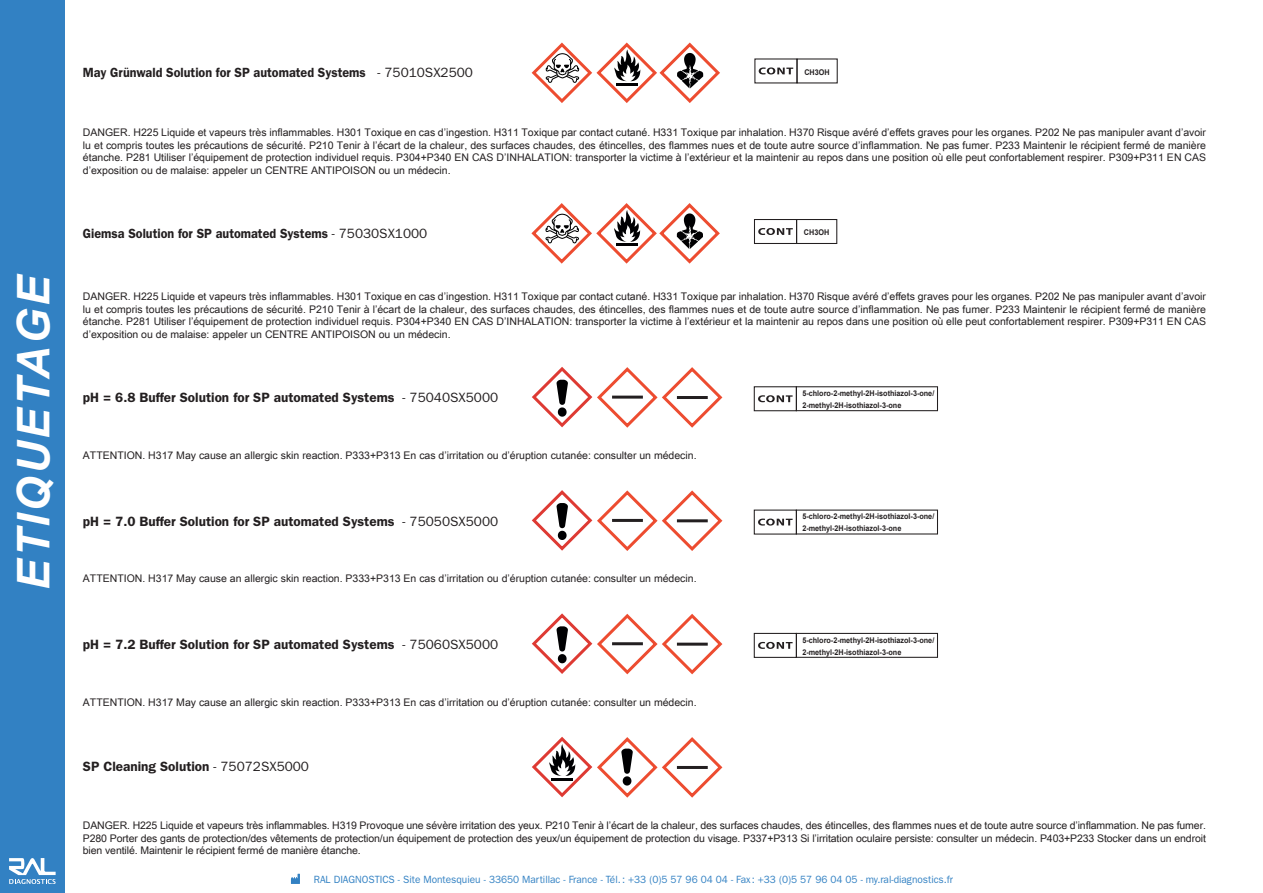
<style>
.page{position:relative;width:1263px;height:893px;background:#fff}
.page>*{position:absolute;margin:0;border:0;box-sizing:border-box;transform-origin:0 0}
.t1{font:italic 700 45px "Arial";color:#fff}
.t2{font:600 13.5px "ITC Franklin Gothic Std";color:#231f20}
.t3{font:600 13.35px "ITC Franklin Gothic Std";color:#231f20;scale:.94 1}
.t4{font:10.5px/12.6px "Arial Unicode MS";color:#231f20;text-align:justify}
.t5{font:10.5px "ITC Franklin Gothic Std";color:#3281c3;scale:.96 1}
.t6{font:700 7.8px/12px "Arial";color:#231f20;scale:.92 1}
.s1{font-weight:400;font-size:13.5px}
.s2{font-weight:400}
</style>
<div class="page">
<div style="left:0;top:0;width:64px;height:893px;background:#3281c3"></div>
<svg style="left:531px;top:42px;width:189px;height:61px"></svg>
<svg style="left:759px;top:67px;width:34px;height:7px"></svg>
<div style="left:796px;top:58px;width:42px;height:25px;border:1px solid #231f20"></div>
<svg style="left:531px;top:203px;width:189px;height:61px"></svg>
<div style="left:754px;top:219px;width:43px;height:25px;border:1px solid #231f20"></div>
<svg style="left:758px;top:228px;width:35px;height:7px"></svg>
<div style="left:796px;top:219px;width:41px;height:25px;border:1px solid #231f20"></div>
<svg style="left:532px;top:736px;width:191px;height:62px"></svg>
<svg style="left:291px;top:874px;width:9px;height:10px"></svg>
<svg style="left:532px;top:490px;width:191px;height:61px"></svg>
<hr style="left:612px;top:519px;width:31px;height:3px;background:#231f20">
<hr style="left:677px;top:519px;width:31px;height:3px;background:#231f20">
<svg style="left:758px;top:519px;width:35px;height:7px"></svg>
<svg style="left:9px;top:858px;width:47px;height:26px"></svg>
<svg style="left:532px;top:613px;width:191px;height:62px"></svg>
<hr style="left:612px;top:642px;width:31px;height:3px;background:#231f20">
<hr style="left:677px;top:643px;width:31px;height:3px;background:#231f20">
<div style="left:754px;top:633px;width:43px;height:25px;border:1px solid #231f20"></div>
<svg style="left:758px;top:642px;width:35px;height:7px"></svg>
<div style="left:796px;top:633px;width:142px;height:25px;border:1px solid #231f20"></div>
<svg style="left:532px;top:367px;width:191px;height:61px"></svg>
<hr style="left:612px;top:396px;width:31px;height:3px;background:#231f20">
<hr style="left:677px;top:396px;width:31px;height:3px;background:#231f20">
<div style="left:754px;top:386px;width:43px;height:25px;border:1px solid #231f20"></div>
<svg style="left:758px;top:395px;width:35px;height:7px"></svg>
<div style="left:796px;top:386px;width:142px;height:25px;border:1px solid #231f20"></div>
<p class="t1" style="left:4px;top:590px;width:317px;rotate:-90deg">ETIQUETAGE</p>
<p class="t3" style="left:83px;top:65px;width:416px">May Grünwald Solution for SP automated Systems <span class="s1">- 75010SX2500</span></p>
<p class="t6" style="left:804px;top:66px;width:29px">CH3OH</p>
<p class="t4" style="left:83px;top:126px;width:1125px">DANGER. H225 Liquide et vapeurs très inflammables. H301 Toxique en cas d’ingestion. H311 Toxique par contact cutané. H331 Toxique par inhalation. H370 Risque avéré d’effets graves pour les organes. P202 Ne pas manipuler avant d’avoir lu et compris toutes les précautions de sécurité. P210 Tenir à l’écart de la chaleur, des surfaces chaudes, des étincelles, des flammes nues et de toute autre source d’inflammation. Ne pas fumer. P233 Maintenir le récipient fermé de manière étanche. P281 Utiliser l’équipement de protection individuel requis. P304+P340 EN CAS D’INHALATION: transporter la victime à l’extérieur et la maintenir au repos dans une position où elle peut confortablement respirer. P309+P311 EN CAS d’exposition ou de malaise: appeler un CENTRE ANTIPOISON ou un médecin.</p>
<p class="t3" style="left:83px;top:225px;width:368px">Giemsa Solution for SP automated Systems <span class="s1">- 75030SX1000</span></p>
<p class="t6" style="left:804px;top:227px;width:29px">CH3OH</p>
<p class="t4" style="left:83px;top:290px;width:1125px">DANGER. H225 Liquide et vapeurs très inflammables. H301 Toxique en cas d’ingestion. H311 Toxique par contact cutané. H331 Toxique par inhalation. H370 Risque avéré d’effets graves pour les organes. P202 Ne pas manipuler avant d’avoir lu et compris toutes les précautions de sécurité. P210 Tenir à l’écart de la chaleur, des surfaces chaudes, des étincelles, des flammes nues et de toute autre source d’inflammation. Ne pas fumer. P233 Maintenir le récipient fermé de manière étanche. P281 Utiliser l’équipement de protection individuel requis. P304+P340 EN CAS D’INHALATION: transporter la victime à l’extérieur et la maintenir au repos dans une position où elle peut confortablement respirer. P309+P311 EN CAS d’exposition ou de malaise: appeler un CENTRE ANTIPOISON ou un médecin.</p>
<p class="t2" style="left:83px;top:390px;width:417px">pH = 6.8 Buffer Solution for SP automated Systems <span class="s2">- 75040SX5000</span></p>
<p class="t4" style="left:83px;top:449px;width:615px">ATTENTION. H317 May cause an allergic skin reaction. P333+P313 En cas d’irritation ou d’éruption cutanée: consulter un médecin.</p>
<p class="t2" style="left:83px;top:513px;width:417px">pH = 7.0 Buffer Solution for SP automated Systems <span class="s2">- 75050SX5000</span></p>
<p class="t4" style="left:83px;top:572px;width:615px">ATTENTION. H317 May cause an allergic skin reaction. P333+P313 En cas d’irritation ou d’éruption cutanée: consulter un médecin.</p>
<p class="t2" style="left:83px;top:636px;width:417px">pH = 7.2 Buffer Solution for SP automated Systems <span class="s2">- 75060SX5000</span></p>
<p class="t4" style="left:83px;top:695px;width:615px">ATTENTION. H317 May cause an allergic skin reaction. P333+P313 En cas d’irritation ou d’éruption cutanée: consulter un médecin.</p>
<p class="t2" style="left:83px;top:759px;width:228px">SP Cleaning Solution <span class="s2">- 75072SX5000</span></p>
<p class="t6" style="left:802px;top:387px;width:145px">5-chloro-2-methyl-2H-isothiazol-3-one/<br>2-methyl-2H-isothiazol-3-one</p>
<p class="t6" style="left:802px;top:511px;width:145px">5-chloro-2-methyl-2H-isothiazol-3-one/<br>2-methyl-2H-isothiazol-3-one</p>
<p class="t6" style="left:802px;top:634px;width:145px">5-chloro-2-methyl-2H-isothiazol-3-one/<br>2-methyl-2H-isothiazol-3-one</p>
<p class="t4" style="left:83px;top:819px;width:1124px">DANGER. H225 Liquide et vapeurs très inflammables. H319 Provoque une sévère irritation des yeux. P210 Tenir à l’écart de la chaleur, des surfaces chaudes, des étincelles, des flammes nues et de toute autre source d’inflammation. Ne pas fumer.<br>P280 Porter des gants de protection/des vêtements de protection/un équipement de protection des yeux/un équipement de protection du visage. P337+P313 Si l’irritation oculaire persiste: consulter un médecin. P403+P233 Stocker dans un endroit bien ventilé. Maintenir le récipient fermé de manière étanche.</p>
<p class="t5" style="left:314px;top:873px;width:667px">RAL DIAGNOSTICS - Site Montesquieu - 33650 Martillac - France - Tél.: +33 (0)5 57 96 04 04 - Fax : +33 (0)5 57 96 04 05 - my.ral-diagnostics.fr</p>
</div>
